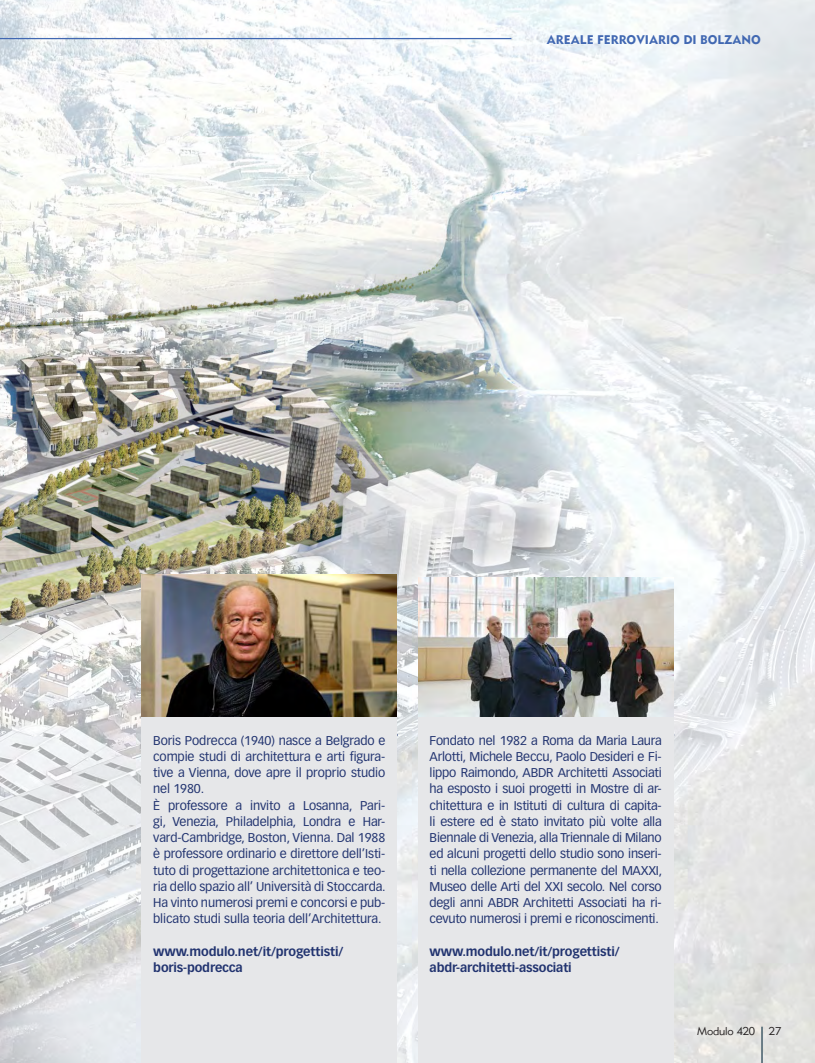
<style>
.page{position:relative;width:815px;height:1063px;background:#fff}
.page>*{position:absolute;margin:0;border:0;box-sizing:border-box;transform-origin:0 0}
.t1{font:12.5px/16.2px "Vectora LT Std";letter-spacing:-.01em;color:#223470}
.t2{font:700 12.5px/16.2px "Vectora LT Std";letter-spacing:-.01em;color:#223470}
.t3{font:12.5px "Metro Black Two";color:#4168b2}
.t4{font:11.25px "Metro Lite Two";letter-spacing:-.015em;color:#231f20}
</style>
<div class="page">
<img style="left:0;top:0;width:815px;height:1063px">
<hr style="left:761px;top:1027px;width:2px;height:36px;background:#647882">
<img style="left:418px;top:577px;width:255px;height:140px">
<img style="left:142px;top:575px;width:255px;height:142px">
<hr style="left:142px;top:734px;width:256px;height:2px;background:#223470">
<hr style="left:418px;top:734px;width:256px;height:2px;background:#223470">
<div style="left:142px;top:717px;width:255px;height:346px;background:#e6e7e9"></div>
<div style="left:418px;top:717px;width:255px;height:346px;background:#e6e7e9"></div>
<hr style="left:0;top:38px;width:511px;height:1px;background:#4168b2">
<p class="t3" style="left:547px;top:32px;width:215px">AREALE FERROVIARIO DI BOLZANO</p>
<p class="t1" style="left:153px;top:732px;width:234px">Boris Podrecca (1940) nasce a Belgrado e compie studi di architettura e arti figura&shy;tive a Vienna, dove apre il proprio studio nel 1980.<br>È professore a invito a Losanna, Pari&shy;gi, Venezia, Philadelphia, Londra e Har&shy;vard-Cambridge, Boston, Vienna. Dal 1988 è professore ordinario e direttore dell’Isti&shy;tuto di progettazione architettonica e teo&shy;ria dello spazio all’ Università di Stoccarda.<br>Ha vinto numerosi premi e concorsi e pub&shy;blicato studi sulla teoria dell’Architettura.</p>
<p class="t2" style="left:153px;top:943px;width:192px">www.modulo.net/it/progettisti/ boris-podrecca</p>
<p class="t1" style="left:430px;top:732px;width:234px;text-align:justify">Fondato nel 1982 a Roma da Maria Laura Arlotti, Michele Beccu, Paolo Desideri e Fi&shy;lippo Raimondo, ABDR Architetti Associati ha esposto i suoi progetti in Mostre di ar&shy;chitettura e in Istituti di cultura di capita&shy;li estere ed è stato invitato più volte alla Biennale di Venezia, alla Triennale di Milano ed alcuni progetti dello studio sono inseri&shy;ti nella collezione permanente del MAXXI, Museo delle Arti del XXI secolo. Nel corso degli anni ABDR Architetti Associati ha ri&shy;cevuto numerosi i premi e riconoscimenti.</p>
<p class="t2" style="left:430px;top:943px;width:192px">www.modulo.net/it/progettisti/ abdr-architetti-associati</p>
<p class="t4" style="left:697px;top:1025px;width:86px">Modulo 420 27</p>
</div>
